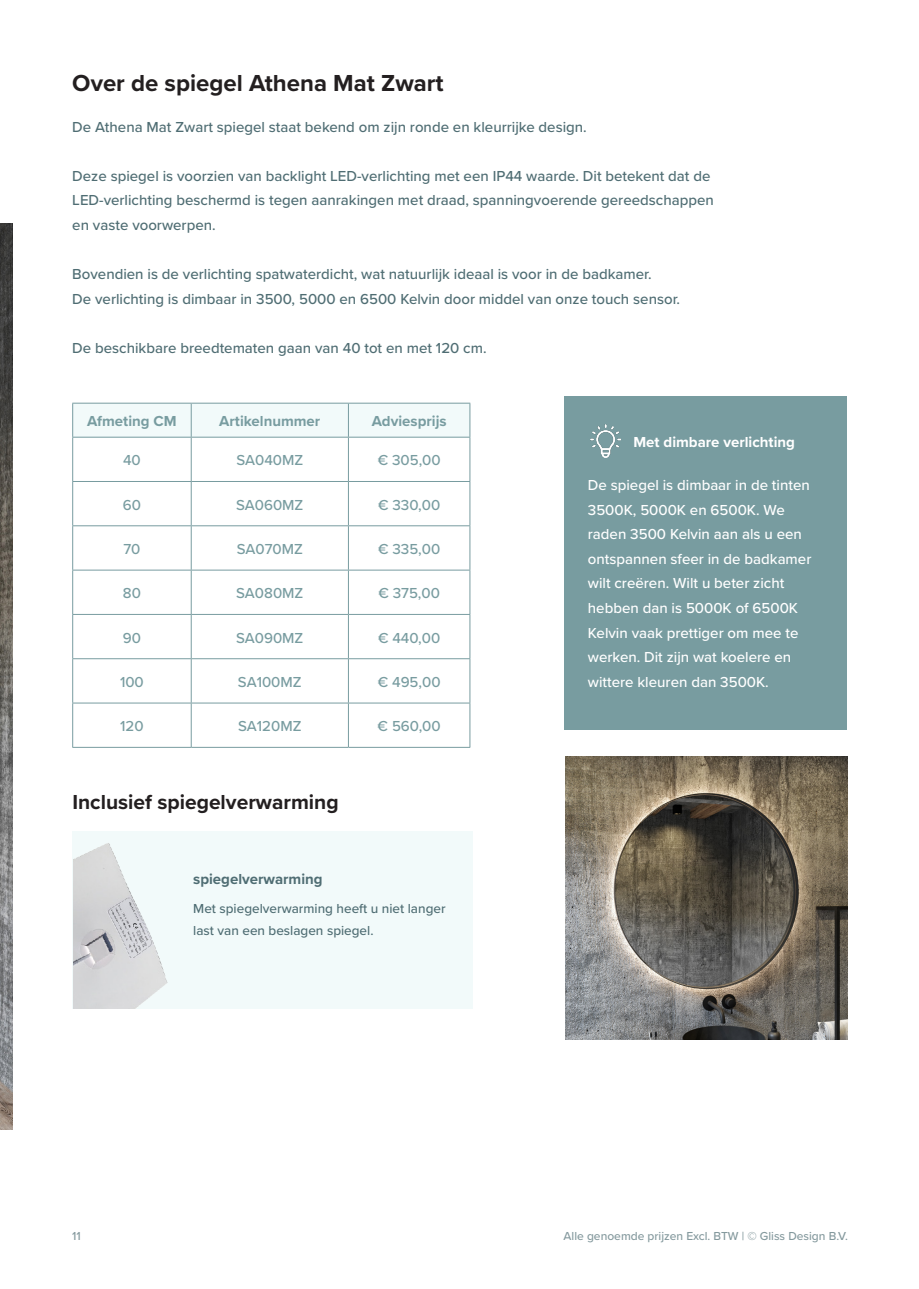
<style>
.page{position:relative;width:919px;height:1289px;background:#fff}
.page>*{position:absolute;margin:0;border:0;box-sizing:border-box;transform-origin:0 0}
.Gliss_projectset_titels{font:700 24px "Proxima Nova";color:#231f20}
.Gliss_projectset_titels-2{font:700 21px "Proxima Nova";color:#231f20}
.Gliss_Paragraaf_Tekst{font:500 15px/24.6px "Proxima Nova";color:#4f6d73}
.t1{font:500 15px/24.6px "Proxima Nova";color:#fff}
.Basis_tekst{font:500 15px "Proxima Nova";color:#789ca0}
.Kopje{font:700 15px "Proxima Nova";color:#789ca0}
.t2{font:700 15px "Proxima Nova";color:#fff}
.Gliss_Uitgelicht_Paragraaf_Tekst{font:700 15px "Proxima Nova";color:#4f6d73}
.Gliss_Uitgelicht_Paragraaf_Tekst-2{font:500 13.5px/21.9px "Proxima Nova";color:#4f6d73}
.t3{font:500 12px "Proxima Nova";color:#4f6d73}
</style>
<div class="page">
<img style="left:0;top:223px;width:13px;height:906px">
<img style="left:565px;top:756px;width:282px;height:283px">
<div style="left:73px;top:403px;width:118px;height:34px;background:#f2fafa"></div>
<div style="left:192px;top:404px;width:277px;height:33px;background:#f2fafa"></div>
<hr style="left:72px;top:403px;width:119px;height:1px;background:#789ca0">
<hr style="left:72px;top:403px;width:1px;height:34px;background:#789ca0">
<hr style="left:191px;top:403px;width:157px;height:1px;background:#789ca0">
<hr style="left:191px;top:403px;width:1px;height:34px;background:#789ca0">
<hr style="left:348px;top:403px;width:122px;height:1px;background:#789ca0">
<hr style="left:348px;top:403px;width:1px;height:34px;background:#789ca0">
<hr style="left:469px;top:403px;width:1px;height:34px;background:#789ca0">
<hr style="left:72px;top:437px;width:119px;height:1px;background:#789ca0">
<hr style="left:72px;top:437px;width:1px;height:44px;background:#789ca0">
<hr style="left:191px;top:437px;width:157px;height:1px;background:#789ca0">
<hr style="left:191px;top:437px;width:1px;height:44px;background:#789ca0">
<hr style="left:348px;top:437px;width:122px;height:1px;background:#789ca0">
<hr style="left:348px;top:437px;width:1px;height:44px;background:#789ca0">
<hr style="left:469px;top:437px;width:1px;height:44px;background:#789ca0">
<hr style="left:72px;top:481px;width:119px;height:1px;background:#789ca0">
<hr style="left:72px;top:482px;width:1px;height:43px;background:#789ca0">
<hr style="left:191px;top:481px;width:157px;height:1px;background:#789ca0">
<hr style="left:191px;top:482px;width:1px;height:43px;background:#789ca0">
<hr style="left:348px;top:481px;width:122px;height:1px;background:#789ca0">
<hr style="left:348px;top:482px;width:1px;height:43px;background:#789ca0">
<hr style="left:469px;top:482px;width:1px;height:43px;background:#789ca0">
<hr style="left:72px;top:525px;width:119px;height:1px;background:#789ca0">
<hr style="left:72px;top:526px;width:1px;height:43px;background:#789ca0">
<hr style="left:191px;top:525px;width:157px;height:1px;background:#789ca0">
<hr style="left:191px;top:526px;width:1px;height:43px;background:#789ca0">
<hr style="left:348px;top:525px;width:122px;height:1px;background:#789ca0">
<hr style="left:348px;top:526px;width:1px;height:43px;background:#789ca0">
<hr style="left:469px;top:526px;width:1px;height:43px;background:#789ca0">
<hr style="left:72px;top:569px;width:119px;height:1px;background:#789ca0">
<hr style="left:72px;top:570px;width:1px;height:44px;background:#789ca0">
<hr style="left:191px;top:569px;width:157px;height:1px;background:#789ca0">
<hr style="left:191px;top:570px;width:1px;height:44px;background:#789ca0">
<hr style="left:348px;top:569px;width:122px;height:1px;background:#789ca0">
<hr style="left:348px;top:570px;width:1px;height:44px;background:#789ca0">
<hr style="left:469px;top:570px;width:1px;height:44px;background:#789ca0">
<hr style="left:72px;top:614px;width:119px;height:1px;background:#789ca0">
<hr style="left:72px;top:614px;width:1px;height:44px;background:#789ca0">
<hr style="left:191px;top:614px;width:157px;height:1px;background:#789ca0">
<hr style="left:191px;top:614px;width:1px;height:44px;background:#789ca0">
<hr style="left:348px;top:614px;width:122px;height:1px;background:#789ca0">
<hr style="left:348px;top:614px;width:1px;height:44px;background:#789ca0">
<hr style="left:469px;top:614px;width:1px;height:44px;background:#789ca0">
<hr style="left:72px;top:658px;width:119px;height:1px;background:#789ca0">
<hr style="left:72px;top:659px;width:1px;height:43px;background:#789ca0">
<hr style="left:191px;top:658px;width:157px;height:1px;background:#789ca0">
<hr style="left:191px;top:659px;width:1px;height:43px;background:#789ca0">
<hr style="left:348px;top:658px;width:122px;height:1px;background:#789ca0">
<hr style="left:348px;top:659px;width:1px;height:43px;background:#789ca0">
<hr style="left:469px;top:659px;width:1px;height:43px;background:#789ca0">
<hr style="left:72px;top:702px;width:119px;height:1px;background:#789ca0">
<hr style="left:72px;top:703px;width:1px;height:44px;background:#789ca0">
<hr style="left:191px;top:702px;width:157px;height:1px;background:#789ca0">
<hr style="left:191px;top:703px;width:1px;height:44px;background:#789ca0">
<hr style="left:348px;top:702px;width:122px;height:1px;background:#789ca0">
<hr style="left:348px;top:703px;width:1px;height:44px;background:#789ca0">
<hr style="left:469px;top:703px;width:1px;height:44px;background:#789ca0">
<hr style="left:72px;top:747px;width:119px;height:1px;background:#789ca0">
<hr style="left:191px;top:747px;width:157px;height:1px;background:#789ca0">
<hr style="left:348px;top:747px;width:122px;height:1px;background:#789ca0">
<div style="left:564px;top:396px;width:283px;height:334px;background:#789ca0"></div>
<img style="left:590px;top:424px;width:30px;height:33px">
<div style="left:72px;top:831px;width:401px;height:177px;background:#f2fafa"></div>
<img style="left:73px;top:843px;width:95px;height:165px">
<p class="Gliss_projectset_titels" style="left:72px;top:65px;width:373px">Over de spiegel Athena Mat Zwart</p>
<p class="Gliss_Paragraaf_Tekst" style="left:72px;top:114px;width:516px">De Athena Mat Zwart spiegel staat bekend om zijn ronde en kleurrijke design.</p>
<p class="Gliss_Paragraaf_Tekst" style="left:72px;top:163px;width:643px">Deze spiegel is voorzien van backlight LED-verlichting met een IP44 waarde. Dit betekent dat de<br>LED-verlichting beschermd is tegen aanrakingen met draad, spanningvoerende gereedschappen en vaste voorwerpen.</p>
<p class="Gliss_Paragraaf_Tekst" style="left:72px;top:261px;width:581px">Bovendien is de verlichting spatwaterdicht, wat natuurlijk ideaal is voor in de badkamer.</p>
<p class="Gliss_Paragraaf_Tekst" style="left:72px;top:286px;width:609px">De verlichting is dimbaar in 3500, 5000 en 6500 Kelvin door middel van onze touch sensor.</p>
<p class="Gliss_Paragraaf_Tekst" style="left:72px;top:335px;width:416px">De beschikbare breedtematen gaan van 40 tot en met 120 cm.</p>
<p class="Kopje" style="left:87px;top:410px;width:91px">Afmeting CM</p>
<p class="Kopje" style="left:219px;top:410px;width:102px">Artikelnummer</p>
<p class="Kopje" style="left:371px;top:410px;width:76px">Adviesprijs</p>
<p class="Basis_tekst" style="left:123px;top:449px;width:19px">40</p>
<p class="Basis_tekst" style="left:236px;top:449px;width:68px">SA040MZ</p>
<p class="Basis_tekst" style="left:377px;top:449px;width:64px">€ 305,00</p>
<p class="Basis_tekst" style="left:123px;top:493px;width:20px">60</p>
<p class="Basis_tekst" style="left:236px;top:493px;width:69px">SA060MZ</p>
<p class="Basis_tekst" style="left:378px;top:493px;width:64px">€ 330,00</p>
<p class="Basis_tekst" style="left:123px;top:537px;width:19px">70</p>
<p class="Basis_tekst" style="left:237px;top:537px;width:68px">SA070MZ</p>
<p class="Basis_tekst" style="left:378px;top:537px;width:64px">€ 335,00</p>
<p class="Basis_tekst" style="left:123px;top:582px;width:20px">80</p>
<p class="Basis_tekst" style="left:236px;top:582px;width:69px">SA080MZ</p>
<p class="Basis_tekst" style="left:378px;top:582px;width:63px">€ 375,00</p>
<p class="Basis_tekst" style="left:123px;top:626px;width:20px">90</p>
<p class="Basis_tekst" style="left:236px;top:626px;width:69px">SA090MZ</p>
<p class="Basis_tekst" style="left:378px;top:626px;width:64px">€ 440,00</p>
<p class="Basis_tekst" style="left:120px;top:670px;width:25px">100</p>
<p class="Basis_tekst" style="left:238px;top:670px;width:65px">SA100MZ</p>
<p class="Basis_tekst" style="left:378px;top:670px;width:64px">€ 495,00</p>
<p class="Basis_tekst" style="left:120px;top:715px;width:25px">120</p>
<p class="Basis_tekst" style="left:238px;top:715px;width:65px">SA120MZ</p>
<p class="Basis_tekst" style="left:377px;top:715px;width:64px">€ 560,00</p>
<p class="Gliss_projectset_titels-2" style="left:72px;top:786px;width:268px">Inclusief spiegelverwarming</p>
<p class="Gliss_Uitgelicht_Paragraaf_Tekst" style="left:193px;top:868px;width:131px">spiegelverwarming</p>
<p class="Gliss_Uitgelicht_Paragraaf_Tekst-2" style="left:193px;top:896px;width:254px">Met spiegelverwarming heeft u niet langer last van een beslagen spiegel.</p>
<p class="t2" style="left:633px;top:431px;width:163px">Met dimbare verlichting</p>
<p class="t1" style="left:588px;top:472px;width:225px">De spiegel is dimbaar in de tinten<br>3500K, 5000K en 6500K. We raden 3500 Kelvin aan als u een ontspannen sfeer in de badkamer wilt creëren. Wilt u beter zicht</p>
<p class="t1" style="left:588px;top:595px;width:212px">hebben dan is 5000K of 6500K<br>Kelvin vaak prettiger om mee te werken. Dit zijn wat koelere en wittere kleuren dan 3500K.</p>
<p class="t3" style="left:72px;top:1226px;width:10px">11</p>
<p class="t3" style="left:563px;top:1226px;width:286px">Alle genoemde prijzen Excl. BTW | © Gliss Design B.V.</p>
</div>
